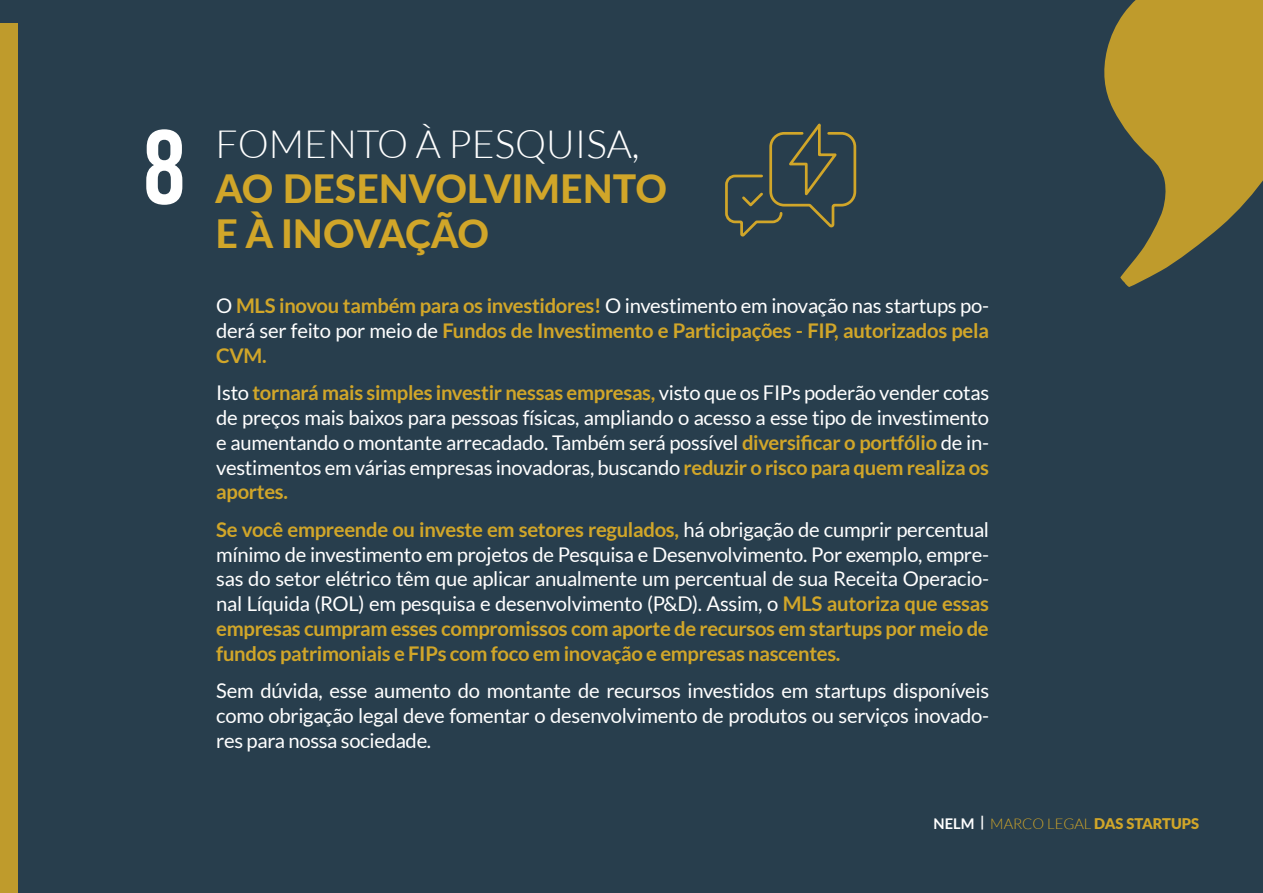
<style>
.page{position:relative;width:1263px;height:893px;background:#283e4d}
.page>*{position:absolute;margin:0;border:0;box-sizing:border-box;transform-origin:0 0}
.t1{font:700 104.85px "Bebas Neue Pro";color:#fff}
.t2{font:800 39px/45px "Lato";color:#d1a629}
.texto_corrido{font:20.25px/24.8px "Lato";letter-spacing:-.015em;color:#fff;text-align:justify}
.texto_corrido-2{font:700 20.25px/24.8px "Lato";letter-spacing:-.015em;color:#d1a629;text-align:justify}
.t3{font:900 14.7px "Lato";color:#d1a629}
.s1{font-weight:300;color:#fff}
.s2{font-weight:400;color:#fff}
.s3{font-weight:700;color:#d1a629}
.s4{font-weight:700;color:#fff}
.s5{font-weight:300}
</style>
<div class="page">
<div style="left:0;top:0;width:18px;height:893px;background:#bf9b2c"></div>
<div style="left:0;top:0;width:30px;height:22px;background:#283e4d"></div>
<svg style="left:725px;top:123px;width:132px;height:114px"></svg>
<svg style="left:1104px;top:0;width:159px;height:287px;fill:#bf9b2c"></svg>
<p class="t1" style="left:144px;top:107px;width:43px">8</p>
<p class="t2" style="left:215px;top:119px;width:453px"><span class="s1">FOMENTO À PESQUISA,<br></span>AO DESENVOLVIMENTO<br>E À INOVAÇÃO</p>
<p class="texto_corrido-2" style="left:216px;top:293px;width:774px"><span class="s2">O</span> MLS inovou também para os investidores! <span class="s2">O investimento em inovação nas startups po&shy;derá ser feito por meio de</span> Fundos de Investimento e Participações - FIP, autorizados pela CVM.</p>
<p class="texto_corrido" style="left:216px;top:381px;width:774px">Isto <span class="s3">tornará mais simples investir nessas empresas,</span> visto que os FIPs poderão vender cotas de preços mais baixos para pessoas físicas, ampliando o acesso a esse tipo de investimento e aumentando o montante arrecadado. Também será possível <span class="s3">diversificar o portfólio</span> de in&shy;vestimentos em várias empresas inovadoras, buscando <span class="s3">reduzir o risco para quem realiza os aportes.</span></p>
<p class="texto_corrido" style="left:216px;top:517px;width:774px"><span class="s3">Se você empreende ou investe em setores regulados,</span> há obrigação de cumprir percentual mínimo de investimento em projetos de Pesquisa e Desenvolvimento. Por exemplo, empre&shy;sas do setor elétrico têm que aplicar anualmente um percentual de sua Receita Operacio&shy;nal Líquida (ROL) em pesquisa e desenvolvimento (P&amp;D). Assim, o <span class="s3">MLS autoriza que essas empresas cumpram esses compromissos com aporte de recursos em startups por meio de fundos patrimoniais e FIPs com foco em inovação e empresas nascentes.</span></p>
<p class="texto_corrido" style="left:216px;top:678px;width:774px">Sem dúvida, esse aumento do montante de recursos investidos em startups disponíveis como obrigação legal deve fomentar o desenvolvimento de produtos ou serviços inovado&shy;res para nossa sociedade.</p>
<p class="t3" style="left:933px;top:815px;width:267px"><span class="s4">NELM </span><sup>|</sup> <span class="s5">MARCO LEGAL</span> DAS STARTUPS</p>
</div>
